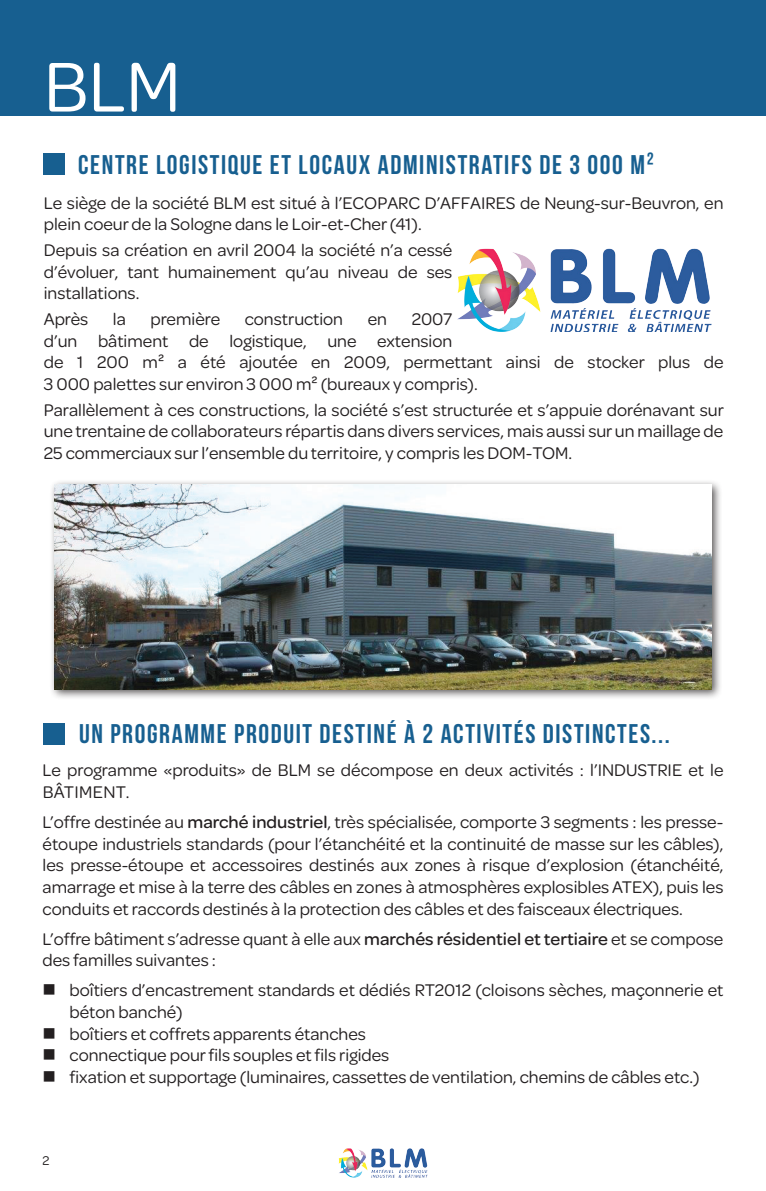
<style>
.page{position:relative;width:766px;height:1191px;background:#fff}
.page>*{position:absolute;margin:0;border:0;box-sizing:border-box;transform-origin:0 0}
.t1{font:75px "Omnes";color:#fff}
.titre2{font:27px "Bebas Neue";letter-spacing:.06em;color:#175f90}
.t2{font:18px/21.6px "Omnes";color:#231f20}
.t3{font:13.5px "Omnes";color:#231f20}
.s1{font-weight:500}
</style>
<div class="page">
<div style="left:0;top:0;width:765px;height:116px;background:#175f90"></div>
<img style="left:339px;top:1148px;width:88px;height:29px">
<div style="left:44px;top:153px;width:21px;height:21px;background:#175f90"></div>
<div style="left:44px;top:723px;width:21px;height:21px;background:#175f90"></div>
<div style="left:50px;top:479px;width:672px;height:221px;background:#231f20;opacity:.75"></div>
<img style="left:55px;top:484px;width:656px;height:205px">
<img style="left:457px;top:249px;width:254px;height:83px">
<p class="t1" style="left:44px;top:36px;width:139px">BLM</p>
<p class="titre2" style="left:78px;top:149px;width:577px">CENTRE LOGISTIQUE ET LOCAUX ADMINISTRATIFS DE 3 000 M²</p>
<p class="t2" style="left:44px;top:191px;width:681px">Le siège de la société BLM est situé à l’ECOPARC D’AFFAIRES de Neung-sur-Beuvron, en plein coeur de la Sologne dans le Loir-et-Cher (41).</p>
<p class="t2" style="left:44px;top:238px;width:410px;text-align:justify">Depuis sa création en avril 2004 la société n’a cessé d’évoluer, tant humainement qu’au niveau de ses installations.</p>
<p class="t2" style="left:44px;top:307px;width:46px">Après</p>
<p class="t2" style="left:113px;top:307px;width:14px">la</p>
<p class="t2" style="left:150px;top:307px;width:71px">première</p>
<p class="t2" style="left:245px;top:307px;width:100px">construction</p>
<p class="t2" style="left:367px;top:307px;width:21px">en</p>
<p class="t2" style="left:44px;top:307px;width:681px;text-indent:368px">2007<br>d’un bâtiment de logistique, une extension<br>de 1 200 m² a été ajoutée en 2009, permettant ainsi de stocker plus de 3 000 palettes sur environ 3 000 m² (bureaux y compris).</p>
<p class="t2" style="left:44px;top:398px;width:681px;text-align:justify">Parallèlement à ces constructions, la société s’est structurée et s’appuie dorénavant sur une trentaine de collaborateurs répartis dans divers services, mais aussi sur un maillage de 25 commerciaux sur l’ensemble du territoire, y compris les DOM-TOM.</p>
<p class="titre2" style="left:79px;top:718px;width:592px">UN PROGRAMME PRODUIT DESTINÉ À 2 ACTIVITÉS DISTINCTES...</p>
<p class="t2" style="left:43px;top:758px;width:682px">Le programme «produits» de BLM se décompose en deux activités : l’INDUSTRIE et le<br>BÂTIMENT.</p>
<p class="t2" style="left:43px;top:810px;width:682px;text-align:justify">L’offre destinée au <span class="s1">marché industriel</span>, très spécialisée, comporte 3 segments : les presse&shy;étoupe industriels standards (pour l’étanchéité et la continuité de masse sur les câbles), les presse-étoupe et accessoires destinés aux zones à risque d’explosion (étanchéité, amarrage et mise à la terre des câbles en zones à atmosphères explosibles ATEX), puis les conduits et raccords destinés à la protection des câbles et des faisceaux électriques.</p>
<p class="t2" style="left:43px;top:926px;width:682px">L’offre bâtiment s’adresse quant à elle aux <span class="s1">marchés résidentiel et tertiaire</span> et se compose des familles suivantes :</p>
<p class="t2" style="left:70px;top:978px;width:655px">boîtiers d’encastrement standards et dédiés RT2012 (cloisons sèches, maçonnerie et béton banché)</p>
<p class="t2" style="left:70px;top:1021px;width:298px">boîtiers et coffrets apparents étanches</p>
<p class="t2" style="left:70px;top:1043px;width:321px">connectique pour fils souples et fils rigides</p>
<p class="t2" style="left:70px;top:1065px;width:631px">fixation et supportage (luminaires, cassettes de ventilation, chemins de câbles etc.)</p>
<p class="t3" style="left:43px;top:1151px;width:8px">2</p>
</div>
